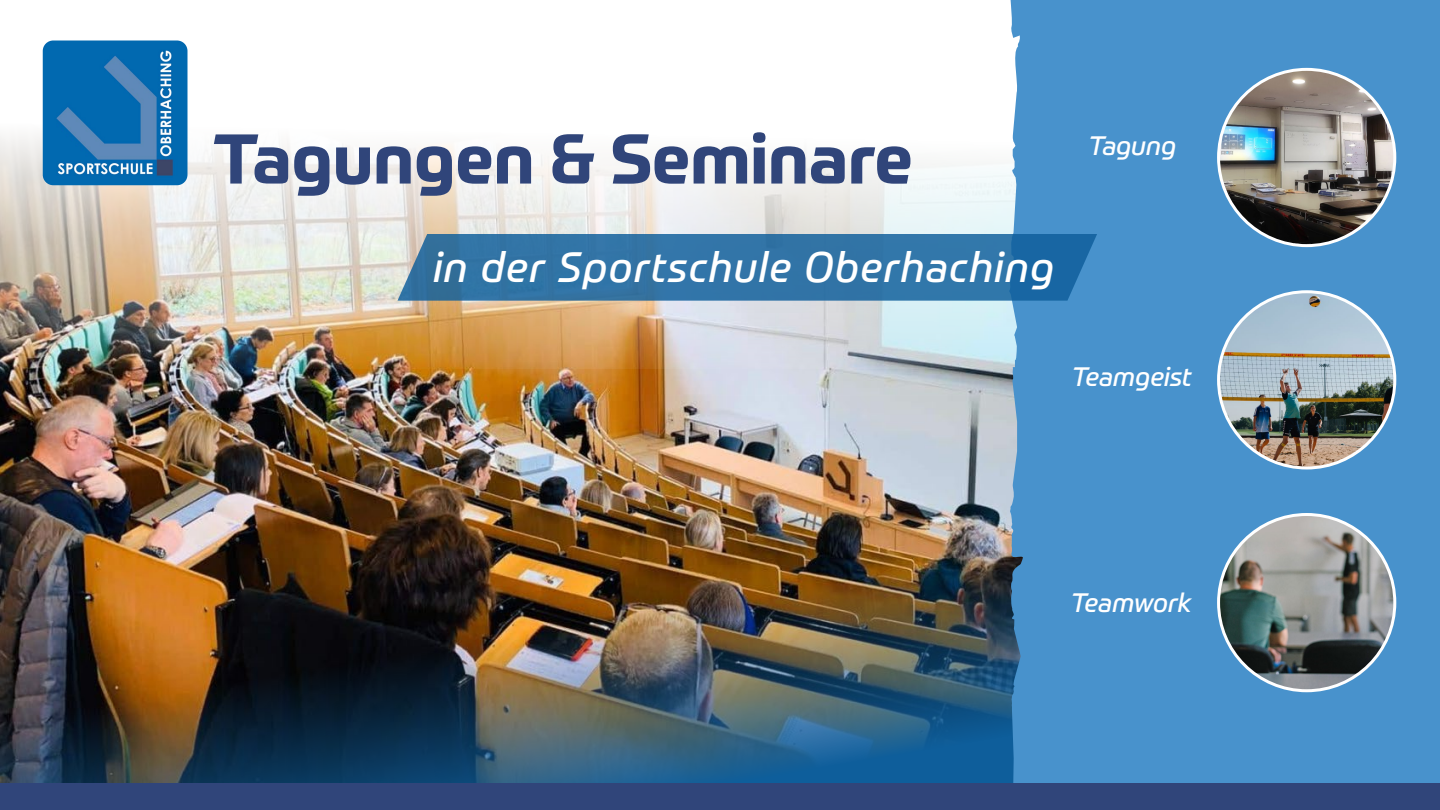
<style>
.page{position:relative;width:1440px;height:810px;background:#fff}
.page>*{position:absolute;margin:0;border:0;box-sizing:border-box;transform-origin:0 0}
.t1{font:700 69px "Prometo";color:#30457a}
.t2{font:italic 41.78px "Prometo";letter-spacing:.035em;color:#fff}
.t3{font:italic 26.25px "Prometo";color:#fff}
</style>
<div class="page">
<img style="left:0;top:369px;width:1008px;height:27px">
<img style="left:0;top:48px;width:1008px;height:321px">
<img style="left:0;top:396px;width:1008px;height:387px">
<div style="left:1008px;top:0;width:182px;height:783px;background:#4892cc"></div>
<div style="left:1190px;top:0;width:162px;height:783px;background:#4892cc"></div>
<div style="left:1352px;top:0;width:88px;height:783px;background:#4892cc"></div>
<img style="left:43px;top:40px;width:144px;height:145px">
<div style="left:0;top:783px;width:1440px;height:27px;background:#30457a"></div>
<img style="left:1219px;top:292px;width:176px;height:176px;border-radius:88px">
<img style="left:1219px;top:514px;width:176px;height:177px;border-radius:88px">
<img style="left:1219px;top:69px;width:176px;height:176px">
<svg style="left:398px;top:234px;width:699px;height:67px;background:#3375a7"></svg>
<h1 class="t1" style="left:213px;top:116px;width:701px">Tagungen &amp; Seminare</h1>
<p class="t3" style="left:1088px;top:130px;width:90px">Tagung</p>
<p class="t2" style="left:433px;top:241px;width:623px">in der Sportschule Oberhaching</p>
<p class="t3" style="left:1071px;top:360px;width:122px">Teamgeist</p>
<p class="t3" style="left:1071px;top:587px;width:123px">Teamwork</p>
</div>
